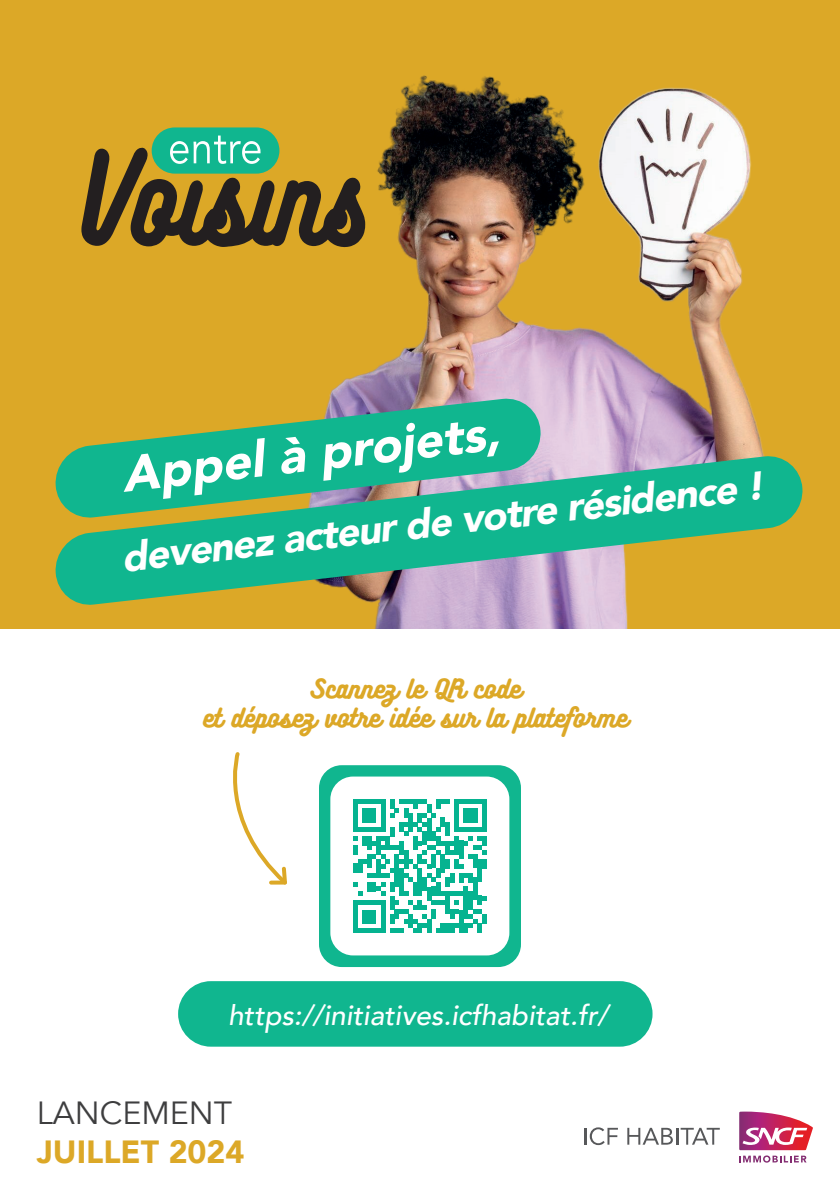
<style>
.page{position:relative;width:840px;height:1191px;background:#fff}
.page>*{position:absolute;margin:0;border:0;box-sizing:border-box;transform-origin:0 0}
.t1{font:italic 900 50px "Avenir LT Com";color:#fff}
.t2{font:italic 900 40px "Avenir LT Com";color:#fff}
.t3{font:900 32px "Avenir LT Com";color:#dca827}
.t4{font:32px "Avenir LT Com";color:#3e3e3f}
.t5{font:italic 500 28px "Avenir LT Com";color:#fff}
.t6{font:24px/28.8px "Bukhari Script";color:#dca827;text-align:center}
</style>
<div class="page">
<svg style="left:584px;top:1127px;width:33px;height:18px"></svg>
<svg style="left:627px;top:1127px;width:92px;height:17px"></svg>
<svg style="left:739px;top:1111px;width:73px;height:51px"></svg>
<div style="left:178px;top:981px;width:474px;height:65px;background:#10b68f;border-radius:33px"></div>
<div style="left:319px;top:765px;width:201px;height:202px;background:#10b68f;border-radius:23px"></div>
<div style="left:330px;top:776px;width:179px;height:179px;background:#fff;border-radius:23px"></div>
<svg style="left:353px;top:799px;width:133px;height:133px"></svg>
<div style="left:481px;top:914px;width:5px;height:9px;background:#05b390"></div>
<svg style="left:233px;top:752px;width:54px;height:133px"></svg>
<div style="left:0;top:0;width:839px;height:628px;background:#dca827"></div>
<img style="left:162px;top:75px;width:601px;height:553px">
<svg style="left:55px;top:452px;width:748px;height:156px;fill:#10b68f"></svg>
<svg style="left:55px;top:395px;width:487px;height:126px;fill:#10b68f"></svg>
<div style="left:152px;top:127px;width:127px;height:47px;background:#10b68f;border-radius:23px"></div>
<svg style="left:81px;top:136px;width:284px;height:111px"></svg>
<h1 class="t1" style="left:118px;top:443px;width:381px;rotate:-6deg">Appel à projets,</h1>
<h2 class="t2" style="left:119px;top:531px;width:647px;rotate:-6deg">devenez acteur de votre résidence !</h2>
<p class="t6" style="left:203px;top:675px;width:426px">Scannez le QR code<br>et déposez votre idée sur la plateforme</p>
<p class="t5" style="left:228px;top:998px;width:382px">https://initiatives.icfhabitat.fr/</p>
<h3 class="t4" style="left:37px;top:1094px;width:197px">LANCEMENT</h3>
<h3 class="t3" style="left:37px;top:1132px;width:209px">JUILLET 2024</h3>
</div>
